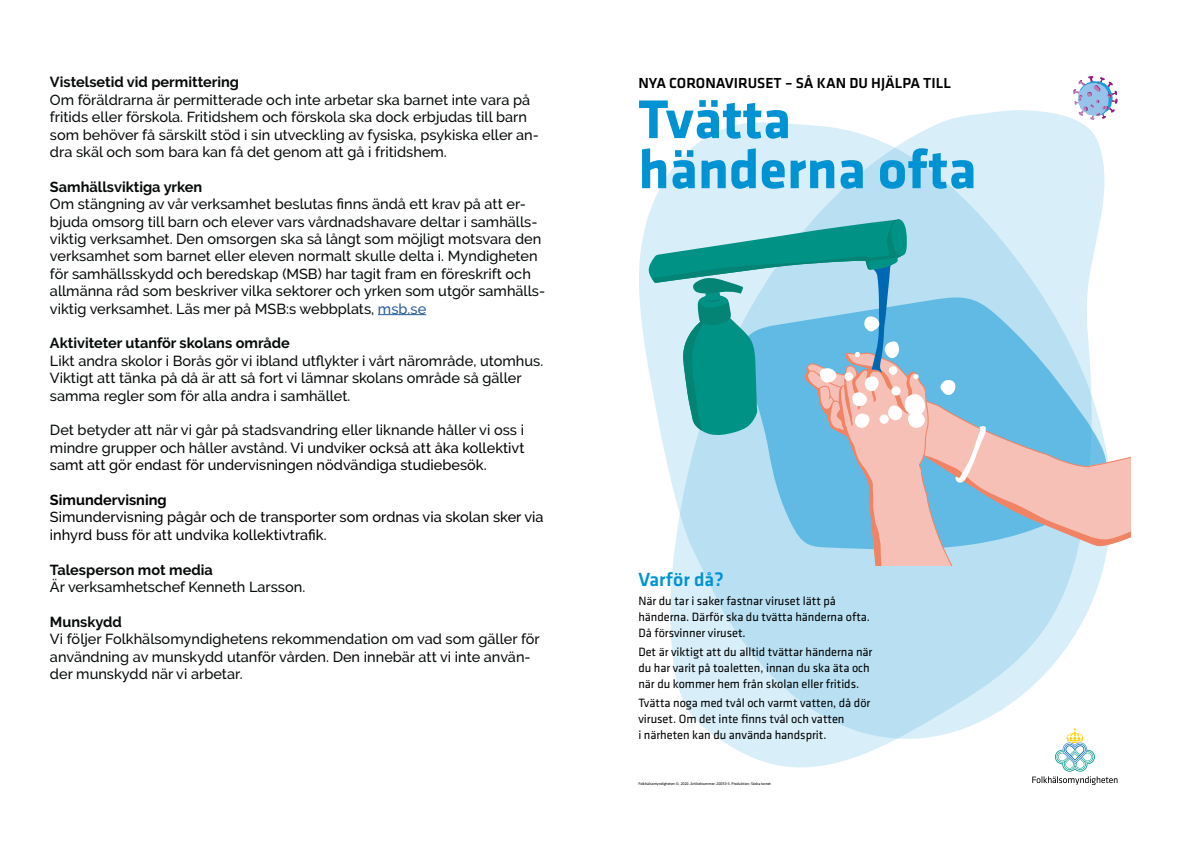
<style>
.page{position:relative;width:1191px;height:842px;background:#fff}
.page>*{position:absolute;margin:0;border:0;box-sizing:border-box;transform-origin:0 0}
.t1{font:700 56.5px/50.1px "Klavika";color:#0093d3}
.t2{font:500 19.7px "Klavika";color:#0093d3}
.t3{font:500 15.1px "Klavika";color:#000}
.t4{font:500 14.5px/17.4px "Raleway";color:#060b08}
.t5{font:700 14.5px "Raleway";color:#060b08}
.t6{font:500 14.5px/17.4px "Raleway";color:#000}
.t7{font:700 14.5px "Raleway";color:#000}
.t8{font:12.5px/15.8px "Klavika";color:#000}
.t9{font:3.9px "Klavika";color:#000}
.s1{color:#275b9b}
.s2{color:#000}
</style>
<div class="page">
<hr style="left:378px;top:314px;width:48px;height:1px;background:#275b9b">
<svg style="left:639px;top:180px;width:26px;height:184px;fill:#d9eef8"></svg>
<svg style="left:665px;top:110px;width:440px;height:658px"></svg>
<svg style="left:648px;top:219px;width:482px;height:347px;background:#a3cbd9"></svg>
<svg style="left:1032px;top:728px;width:85px;height:57px"></svg>
<svg style="left:1073px;top:76px;width:44px;height:44px"></svg>
<p class="t5" style="left:50px;top:74px;width:190px">Vistelsetid vid permittering</p>
<p class="t4" style="left:50px;top:91px;width:490px">Om föräldrarna är permitterade och inte arbetar ska barnet inte vara på fritids eller förskola. Fritidshem och förskola ska dock erbjudas till barn som behöver få särskilt stöd i sin utveckling av fysiska, psykiska eller an&shy;dra skäl och som bara kan få det genom att gå i fritidshem.</p>
<p class="t5" style="left:50px;top:178px;width:154px">Samhällsviktiga yrken</p>
<p class="t4" style="left:50px;top:195px;width:497px">Om stängning av vår verksamhet beslutas finns ändå ett krav på att er&shy;bjuda omsorg till barn och elever vars vårdnadshavare deltar i samhälls&shy;viktig verksamhet. Den omsorgen ska så långt som möjligt motsvara den verksamhet som barnet eller eleven normalt skulle delta i. Myndigheten för samhällsskydd och beredskap (MSB) har tagit fram en föreskrift och allmänna råd som beskriver vilka sektorer och yrken som utgör samhälls&shy;viktig verksamhet. Läs mer på MSB:s webbplats, <span class="s1">msb.se</span></p>
<p class="t5" style="left:50px;top:335px;width:241px">Aktiviteter utanför skolans område</p>
<p class="t4" style="left:50px;top:352px;width:495px">Likt andra skolor i Borås gör vi ibland utflykter i vårt närområde, utomhus.<br>Viktigt att tänka på då är att så fort vi lämnar skolans område så gäller samma regler som för alla andra i samhället.</p>
<p class="t4" style="left:50px;top:422px;width:476px;text-align:justify">Det betyder att när vi går på stadsvandring eller liknande håller vi oss i mindre grupper och håller avstånd. <span class="s2">Vi undviker också att åka kollektivt samt att gör endast för undervisningen nödvändiga studiebesök.</span></p>
<p class="t7" style="left:50px;top:492px;width:118px">Simundervisning</p>
<p class="t6" style="left:50px;top:509px;width:495px">Simundervisning pågår och de transporter som ordnas via skolan sker via inhyrd buss för att undvika kollektivtrafik.</p>
<p class="t5" style="left:50px;top:561px;width:164px">Talesperson mot media</p>
<p class="t4" style="left:50px;top:578px;width:257px">Är verksamhetschef Kenneth Larsson.</p>
<p class="t5" style="left:50px;top:613px;width:73px">Munskydd</p>
<p class="t4" style="left:50px;top:630px;width:491px">Vi följer Folkhälsomyndighetens rekommendation om vad som gäller för användning av munskydd utanför vården. Den innebär att vi inte använ&shy;der munskydd när vi arbetar.</p>
<p class="t3" style="left:638px;top:73px;width:314px">NYA CORONAVIRUSET – SÅ KAN DU HJÄLPA TILL</p>
<h1 class="t1" style="left:638px;top:92px;width:340px">Tvätta händerna ofta</h1>
<h2 class="t2" style="left:638px;top:566px;width:87px">Varför då?</h2>
<p class="t8" style="left:638px;top:593px;width:233px">När du tar i saker fastnar viruset lätt på händerna. Därför ska du tvätta händerna ofta.<br>Då försvinner viruset.</p>
<p class="t8" style="left:638px;top:644px;width:235px">Det är viktigt att du alltid tvättar händerna när du har varit på toaletten, innan du ska äta och när du kommer hem från skolan eller fritids.</p>
<p class="t8" style="left:638px;top:695px;width:233px">Tvätta noga med tvål och varmt vatten, då dör viruset. Om det inte finns tvål och vatten<br>i närheten kan du använda handsprit.</p>
<p class="t9" style="left:638px;top:781px;width:134px">Folkhälsomyndigheten ©, 2020. Artikelnummer: 20053-3. Produktion: Södra tornet</p>
</div>
